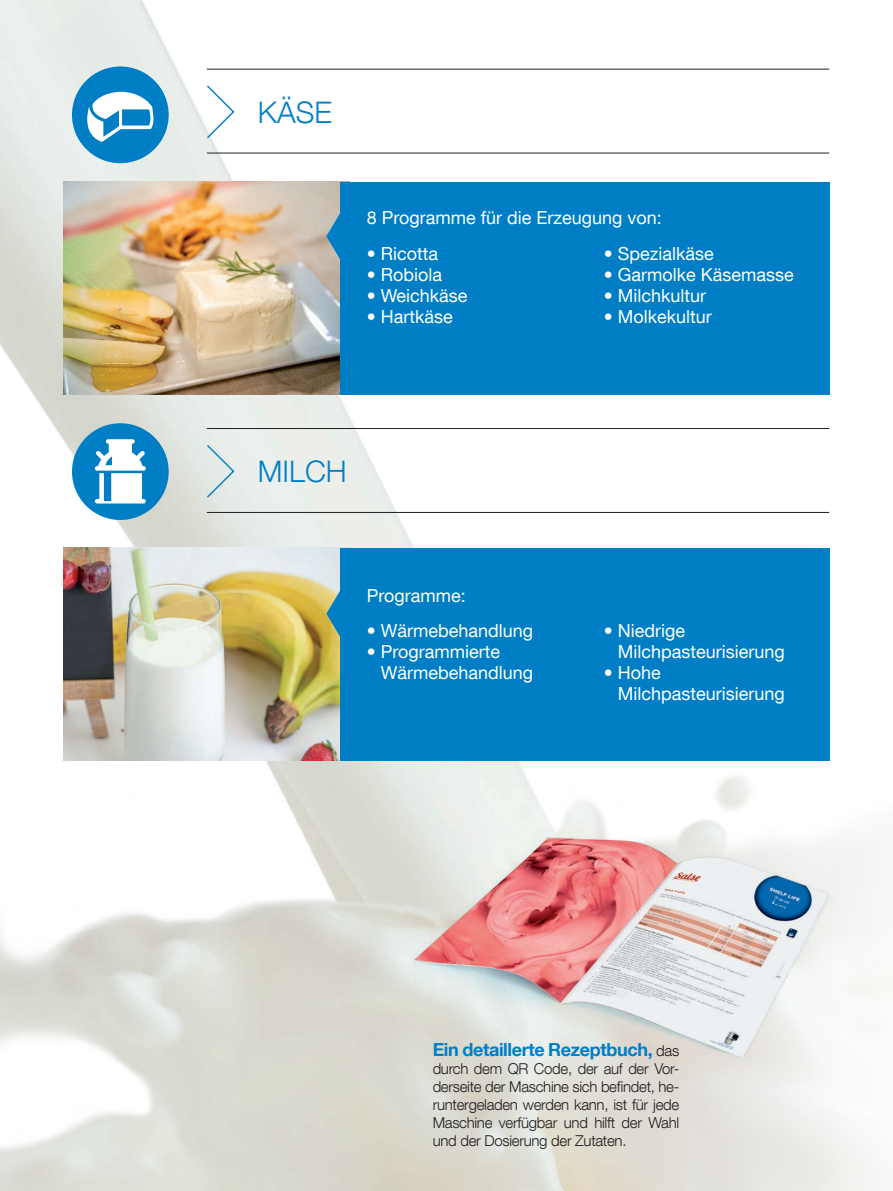
<style>
.page{position:relative;width:893px;height:1191px;background:#fff}
.page>*{position:absolute;margin:0;border:0;box-sizing:border-box;transform-origin:0 0}
.t1{font:300 29.7px "Helvetica Neue LT Com";color:#007ec5}
.t2{font:18px/21px "Helvetica Neue LT Com";color:#fff}
.t3{font:700 18px "Helvetica Neue LT Com";letter-spacing:-.02em;color:#007ec5}
.t4{font:300 15px/18px "Helvetica Neue LT Com";letter-spacing:-.02em;color:#231f20;text-align:justify}
.s1{font-weight:300;font-size:15px;color:#231f20}
</style>
<div class="page">
<img style="left:0;top:0;width:893px;height:1191px">
<img style="left:64px;top:182px;width:276px;height:212px">
<div style="left:340px;top:182px;width:489px;height:212px;background:#007ec5"></div>
<svg style="left:326px;top:211px;width:14px;height:50px"></svg>
<hr style="left:207px;top:69px;width:622px;height:1px;background:#231f20">
<hr style="left:207px;top:153px;width:622px;height:1px;background:#231f20">
<svg style="left:205px;top:84px;width:30px;height:56px"></svg>
<div style="left:72px;top:66px;width:97px;height:97px;background:#007ec5;border-radius:50%"></div>
<svg style="left:87px;top:92px;width:67px;height:50px"></svg>
<hr style="left:207px;top:428px;width:622px;height:1px;background:#231f20">
<hr style="left:207px;top:512px;width:622px;height:1px;background:#231f20">
<svg style="left:205px;top:443px;width:30px;height:56px;background:#d6e4e4"></svg>
<div style="left:72px;top:423px;width:97px;height:97px;background:#007ec5;border-radius:50%"></div>
<svg style="left:95px;top:439px;width:51px;height:64px"></svg>
<img style="left:64px;top:548px;width:276px;height:212px">
<div style="left:340px;top:548px;width:489px;height:212px;background:#007ec5"></div>
<svg style="left:326px;top:589px;width:14px;height:49px"></svg>
<img style="left:405px;top:830px;width:449px;height:271px">
<img style="left:414px;top:838px;width:416px;height:219px">
<h1 class="t1" style="left:258px;top:94px;width:76px">KÄSE</h1>
<p class="t2" style="left:367px;top:207px;width:297px">8 Programme für die Erzeugung von:</p>
<p class="t2" style="left:367px;top:243px;width:73px">• Ricotta</p>
<p class="t2" style="left:367px;top:264px;width:77px">• Robiola</p>
<p class="t2" style="left:367px;top:285px;width:102px">• Weichkäse</p>
<p class="t2" style="left:367px;top:306px;width:88px">• Hartkäse</p>
<p class="t2" style="left:604px;top:243px;width:111px">• Spezialkäse</p>
<p class="t2" style="left:604px;top:264px;width:192px">• Garmolke Käsemasse</p>
<p class="t2" style="left:604px;top:285px;width:104px">• Milchkultur</p>
<p class="t2" style="left:604px;top:306px;width:110px">• Molkekultur</p>
<h1 class="t1" style="left:258px;top:453px;width:90px">MILCH</h1>
<p class="t2" style="left:367px;top:584px;width:101px">Programme:</p>
<p class="t2" style="left:367px;top:619px;width:168px">• Wärmebehandlung</p>
<p class="t2" style="left:381px;top:640px;width:154px;text-indent:-14px">• Programmierte<br>Wärmebehandlung</p>
<p class="t2" style="left:618px;top:619px;width:169px;text-indent:-14px">• Niedrige<br>Milchpasteurisierung</p>
<p class="t2" style="left:618px;top:661px;width:169px;text-indent:-14px">• Hohe<br>Milchpasteurisierung</p>
<p class="t3" style="left:433px;top:1038px;width:248px">Ein detaillerte Rezeptbuch, <span class="s1">das</span></p>
<p class="t4" style="left:433px;top:1059px;width:248px">durch dem QR Code, der auf der Vor&shy;derseite der Maschine sich befindet, he&shy;runtergeladen werden kann, ist für jede Maschine verfügbar und hilft der Wahl und der Dosierung der Zutaten.</p>
</div>
